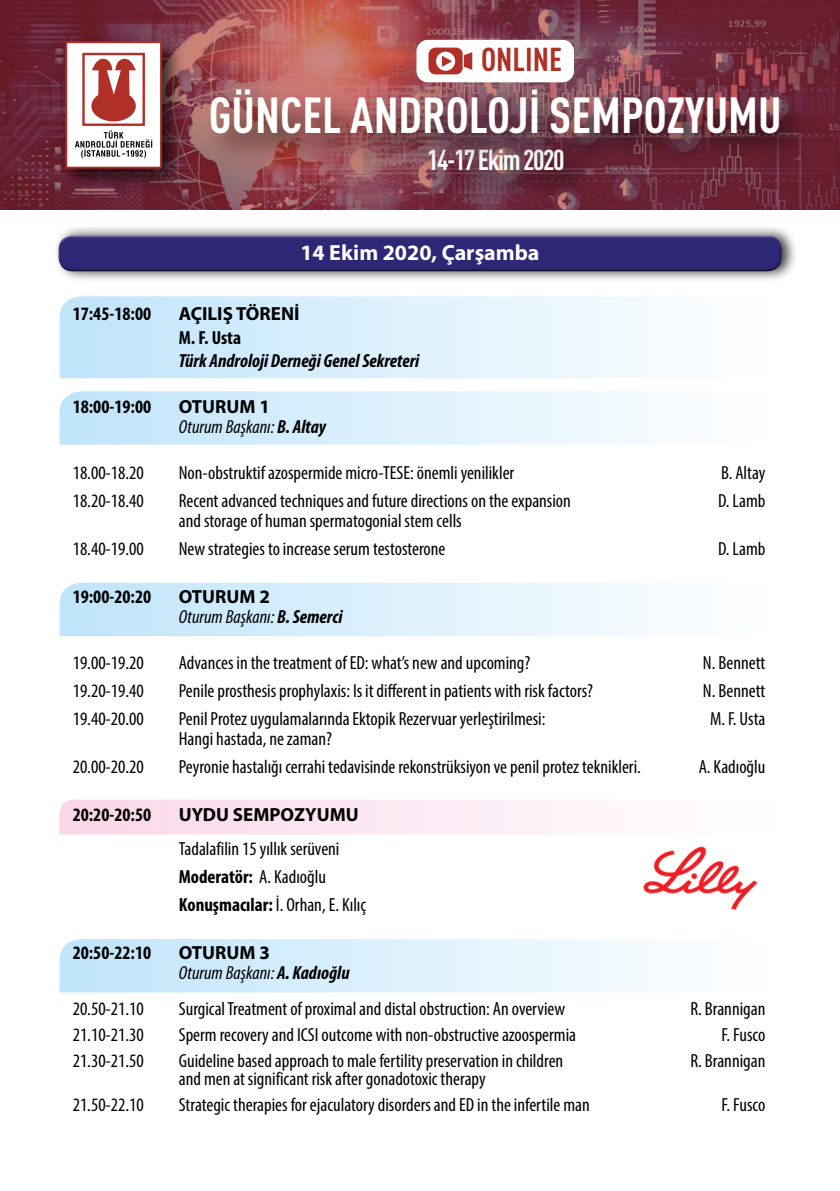
<style>
.page{position:relative;width:840px;height:1191px;background:#fff}
.page>*{position:absolute;margin:0;border:0;box-sizing:border-box;transform-origin:0 0}
.t1{font:700 condensed 50px "DIN Pro";color:#fff}
.t2{font:700 condensed 32.6px "DIN Pro";color:#b02f26}
.t3{font:700 condensed 28.6px "DIN Pro";letter-spacing:-.05em;color:#fff}
.t4{font:700 22px "Myriad Pro";color:#fff}
.t5{font:condensed 19px/28px "Myriad Pro";color:#000}
.t6{font:italic condensed 19px/20px "Myriad Pro";color:#000}
.t7{font:700 condensed 19px "Myriad Pro";color:#000}
.t8{font:italic 700 condensed 19px "Myriad Pro";color:#000}
.t9{font:700 19px "Myriad Pro";color:#000}
.s1{font-weight:700;font-style:normal;font-stretch:normal}
.s2{font-weight:700}
</style>
<div class="page">
<img style="left:0;top:0;width:840px;height:210px">
<img style="left:53px;top:29px;width:138px;height:169px">
<svg style="left:65px;top:41px;width:97px;height:128px"></svg>
<div style="left:416px;top:40px;width:157px;height:42px;background:#fff;border-radius:11px"></div>
<svg style="left:428px;top:48px;width:44px;height:25px"></svg>
<img style="left:410px;top:188px;width:197px;height:22px">
<img style="left:192px;top:73px;width:633px;height:115px">
<svg style="left:59px;top:799px;width:528px;height:35px"></svg>
<svg style="left:59px;top:391px;width:596px;height:54px;background:#daeffc"></svg>
<svg style="left:59px;top:296px;width:596px;height:82px;background:#daeffc"></svg>
<svg style="left:59px;top:583px;width:596px;height:53px;background:#daeffc"></svg>
<svg style="left:59px;top:939px;width:596px;height:53px;background:#daeffc"></svg>
<div style="left:53px;top:224px;width:745px;height:59px;background:#000;opacity:.75"></div>
<div style="left:58px;top:233px;width:723px;height:32px;background:#fff;opacity:.75"></div>
<div style="left:58px;top:237px;width:726px;height:36px;background:#000;opacity:.75"></div>
<img style="left:643px;top:846px;width:115px;height:65px">
<h2 class="t2" style="left:481px;top:35px;width:82px">ONLINE</h2>
<h1 class="t1" style="left:209px;top:77px;width:574px">GÜNCEL ANDROLOJİ SEMPOZYUMU</h1>
<h3 class="t3" style="left:427px;top:138px;width:139px">14-17 Ekim 2020</h3>
<p class="t4" style="left:300px;top:238px;width:240px">14 Ekim 2020, Çarşamba</p>
<p class="t7" style="left:73px;top:302px;width:80px">17:45-18:00</p>
<p class="t9" style="left:179px;top:301px;width:122px">AÇILIŞ TÖRENİ</p>
<p class="t7" style="left:179px;top:325px;width:64px">M. F. Usta</p>
<p class="t8" style="left:179px;top:349px;width:242px">Türk Androloji Derneği Genel Sekreteri</p>
<p class="t7" style="left:73px;top:395px;width:80px">18:00-19:00</p>
<p class="t6" style="left:179px;top:396px;width:149px"><span class="s1">OTURUM 1<br></span>Oturum Başkanı: <span class="s2">B. Altay</span></p>
<p class="t5" style="left:73px;top:458px;width:73px">18.00-18.20</p>
<p class="t5" style="left:179px;top:458px;width:337px">Non-obstruktif azospermide micro-TESE: önemli yenilikler</p>
<p class="t5" style="left:720px;top:458px;width:46px">B. Altay</p>
<p class="t5" style="left:73px;top:486px;width:73px">18.20-18.40</p>
<p class="t5" style="left:179px;top:486px;width:393px">Recent advanced techniques and future directions on the expansion</p>
<p class="t5" style="left:718px;top:486px;width:49px">D. Lamb</p>
<p class="t5" style="left:179px;top:506px;width:284px">and storage of human spermatogonial stem cells</p>
<p class="t5" style="left:73px;top:534px;width:73px">18.40-19.00</p>
<p class="t5" style="left:179px;top:534px;width:268px">New strategies to increase serum testosterone</p>
<p class="t5" style="left:718px;top:534px;width:49px">D. Lamb</p>
<p class="t7" style="left:73px;top:585px;width:80px">19:00-20:20</p>
<p class="t6" style="left:179px;top:586px;width:165px"><span class="s1">OTURUM 2<br></span>Oturum Başkanı: <span class="s2">B. Semerci</span></p>
<p class="t5" style="left:73px;top:648px;width:73px">19.00-19.20</p>
<p class="t5" style="left:179px;top:648px;width:353px">Advances in the treatment of ED: what’s new and upcoming?</p>
<p class="t5" style="left:702px;top:648px;width:64px">N. Bennett</p>
<p class="t5" style="left:73px;top:676px;width:73px">19.20-19.40</p>
<p class="t5" style="left:179px;top:676px;width:415px">Penile prosthesis prophylaxis: Is it different in patients with risk factors?</p>
<p class="t5" style="left:702px;top:676px;width:64px">N. Bennett</p>
<p class="t5" style="left:73px;top:704px;width:73px">19.40-20.00</p>
<p class="t5" style="left:179px;top:704px;width:368px">Penil Protez uygulamalarında Ektopik Rezervuar yerleştirilmesi:</p>
<p class="t5" style="left:709px;top:704px;width:57px">M. F. Usta</p>
<p class="t5" style="left:179px;top:724px;width:155px">Hangi hastada, ne zaman?</p>
<p class="t5" style="left:73px;top:752px;width:73px">20.00-20.20</p>
<p class="t5" style="left:179px;top:752px;width:463px">Peyronie hastalığı cerrahi tedavisinde rekonstrüksiyon ve penil protez teknikleri.</p>
<p class="t5" style="left:698px;top:752px;width:68px">A. Kadıoğlu</p>
<p class="t7" style="left:73px;top:803px;width:80px">20:20-20:50</p>
<p class="t9" style="left:179px;top:802px;width:181px">UYDU SEMPOZYUMU</p>
<p class="t5" style="left:179px;top:834px;width:189px">Tadalafilin 15 yıllık serüveni<br><span class="s2">Moderatör:</span> A. Kadıoğlu<br><span class="s2">Konuşmacılar:</span> İ. Orhan, E. Kılıç</p>
<p class="t7" style="left:73px;top:940px;width:80px">20:50-22:10</p>
<p class="t6" style="left:179px;top:942px;width:172px"><span class="s1">OTURUM 3<br></span>Oturum Başkanı: <span class="s2">A. Kadıoğlu</span></p>
<p class="t5" style="left:73px;top:994px;width:73px">20.50-21.10</p>
<p class="t5" style="left:179px;top:994px;width:388px">Surgical Treatment of proximal and distal obstruction: An overview</p>
<p class="t5" style="left:690px;top:994px;width:76px">R. Brannigan</p>
<p class="t5" style="left:73px;top:1020px;width:73px">21.10-21.30</p>
<p class="t5" style="left:179px;top:1020px;width:398px">Sperm recovery and ICSI outcome with non-obstructive azoospermia</p>
<p class="t5" style="left:721px;top:1020px;width:45px">F. Fusco</p>
<p class="t5" style="left:73px;top:1046px;width:73px">21.30-21.50</p>
<p class="t5" style="left:179px;top:1046px;width:386px">Guideline based approach to male fertility preservation in children</p>
<p class="t5" style="left:690px;top:1046px;width:76px">R. Brannigan</p>
<p class="t5" style="left:179px;top:1064px;width:308px">and men at significant risk after gonadotoxic therapy</p>
<p class="t5" style="left:73px;top:1090px;width:73px">21.50-22.10</p>
<p class="t5" style="left:179px;top:1090px;width:412px">Strategic therapies for ejaculatory disorders and ED in the infertile man</p>
<p class="t5" style="left:721px;top:1090px;width:45px">F. Fusco</p>
</div>
